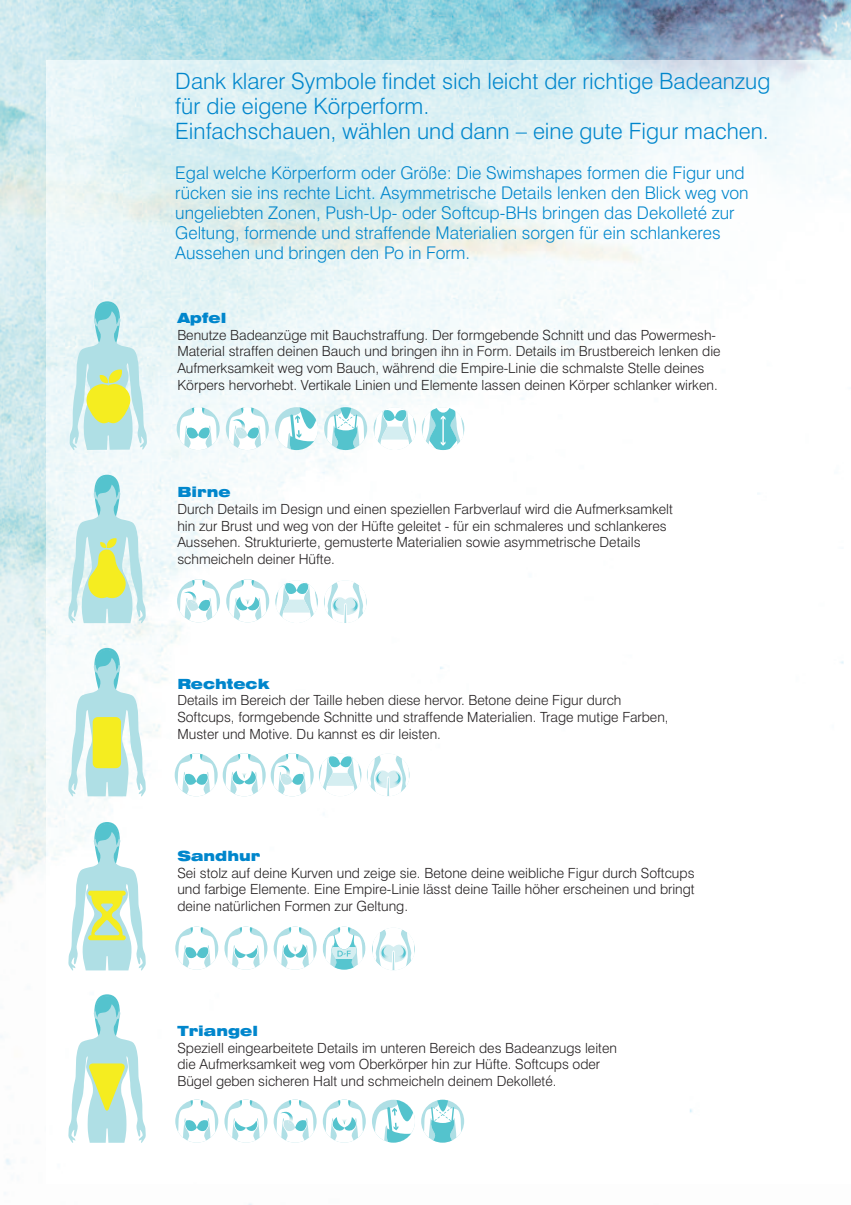
<style>
.page{position:relative;width:851px;height:1205px;background:#fff}
.page>*{position:absolute;margin:0;border:0;box-sizing:border-box;transform-origin:0 0}
.t1{font:300 22.5px/25px "Swiss 721 BT";color:#0086cc}
.t2{font:300 17.5px/20px "Swiss 721 BT";color:#0086cc}
.t3{font:300 14px/16.8px "Swiss 721 BT";color:#231f20}
.t4{font:900 expanded 14px "Swiss 721 BT";color:#0086cc}
</style>
<div class="page">
<img style="left:0;top:0;width:850px;height:1205px">
<img style="left:46px;top:60px;width:804px;height:1123px">
<svg style="left:175px;top:1100px;width:43px;height:42px"></svg>
<svg style="left:273px;top:1100px;width:43px;height:42px"></svg>
<svg style="left:323px;top:1100px;width:43px;height:42px"></svg>
<svg style="left:224px;top:1100px;width:43px;height:42px"></svg>
<svg style="left:372px;top:1100px;width:43px;height:42px"></svg>
<svg style="left:421px;top:1100px;width:43px;height:42px"></svg>
<svg style="left:68px;top:993px;width:78px;height:150px"></svg>
<svg style="left:68px;top:474px;width:78px;height:149px"></svg>
<svg style="left:69px;top:300px;width:78px;height:150px;background:#cbe8d1"></svg>
<svg style="left:68px;top:821px;width:78px;height:149px"></svg>
<svg style="left:68px;top:647px;width:78px;height:149px"></svg>
<div style="left:93px;top:717px;width:28px;height:51px;background:#f5ed20;border-radius:5px"></div>
<svg style="left:175px;top:753px;width:138px;height:43px"></svg>
<svg style="left:319px;top:753px;width:90px;height:43px"></svg>
<svg style="left:175px;top:927px;width:43px;height:42px"></svg>
<svg style="left:224px;top:927px;width:43px;height:42px"></svg>
<svg style="left:273px;top:927px;width:43px;height:42px"></svg>
<svg style="left:372px;top:927px;width:43px;height:43px"></svg>
<img style="left:381px;top:946px;width:9px;height:14px">
<img style="left:396px;top:946px;width:10px;height:14px">
<svg style="left:322px;top:927px;width:43px;height:42px"></svg>
<svg style="left:177px;top:579px;width:43px;height:43px"></svg>
<svg style="left:226px;top:579px;width:43px;height:43px"></svg>
<svg style="left:275px;top:580px;width:43px;height:43px"></svg>
<svg style="left:324px;top:580px;width:43px;height:43px"></svg>
<svg style="left:226px;top:407px;width:43px;height:43px"></svg>
<svg style="left:177px;top:407px;width:43px;height:43px"></svg>
<svg style="left:275px;top:407px;width:43px;height:43px"></svg>
<svg style="left:324px;top:407px;width:43px;height:43px"></svg>
<svg style="left:373px;top:407px;width:91px;height:43px"></svg>
<h1 class="t1" style="left:175px;top:70px;width:596px">Dank klarer Symbole findet sich leicht der richtige Badeanzug für die eigene Körperform.<br>Einfachschauen, wählen und dann – eine gute Figur machen.</h1>
<p class="t2" style="left:175px;top:164px;width:574px">Egal welche Körperform oder Größe: Die Swimshapes formen die Figur und rücken sie ins rechte Licht. Asymmetrische Details lenken den Blick weg von ungeliebten Zonen, Push-Up- oder Softcup-BHs bringen das Dekolleté zur Geltung, formende und straffende Materialien sorgen für ein schlankeres Aussehen und bringen den Po in Form.</p>
<p class="t4" style="left:177px;top:313px;width:51px">Apfel</p>
<p class="t3" style="left:177px;top:327px;width:544px">Benutze Badeanzüge mit Bauchstraffung. Der formgebende Schnitt und das Powermesh-Material straffen deinen Bauch und bringen ihn in Form. Details im Brustbereich lenken die Aufmerksamkeit weg vom Bauch, während die Empire-Linie die schmalste Stelle deines Körpers hervorhebt. Vertikale Linien und Elemente lassen deinen Körper schlanker wirken.</p>
<p class="t4" style="left:177px;top:487px;width:55px">Birne</p>
<p class="t3" style="left:177px;top:502px;width:497px">Durch Details im Design und einen speziellen Farbverlauf wird die Aufmerksamkelt hin zur Brust und weg von der Hüfte geleitet - für ein schmaleres und schlankeres Aussehen. Strukturierte, gemusterte Materialien sowie asymmetrische Details schmeicheln deiner Hüfte.</p>
<p class="t4" style="left:177px;top:678px;width:93px">Rechteck</p>
<p class="t3" style="left:177px;top:693px;width:492px">Details im Bereich der Taille heben diese hervor. Betone deine Figur durch<br>Softcups, formgebende Schnitte und straffende Materialien. Trage mutige Farben,<br>Muster und Motive. Du kannst es dir leisten.</p>
<p class="t4" style="left:177px;top:850px;width:85px">Sandhur</p>
<p class="t3" style="left:177px;top:865px;width:518px;text-align:justify">Sei stolz auf deine Kurven und zeige sie. Betone deine weibliche Figur durch Softcups und farbige Elemente. Eine Empire-Linie lässt deine Taille höher erscheinen und bringt deine natürlichen Formen zur Geltung.</p>
<p class="t4" style="left:177px;top:1025px;width:82px">Triangel</p>
<p class="t3" style="left:177px;top:1040px;width:441px">Speziell eingearbeitete Details im unteren Bereich des Badeanzugs leiten die Aufmerksamkeit weg vom Oberkörper hin zur Hüfte. Softcups oder<br>Bügel geben sicheren Halt und schmeicheln deinem Dekolleté.</p>
</div>
